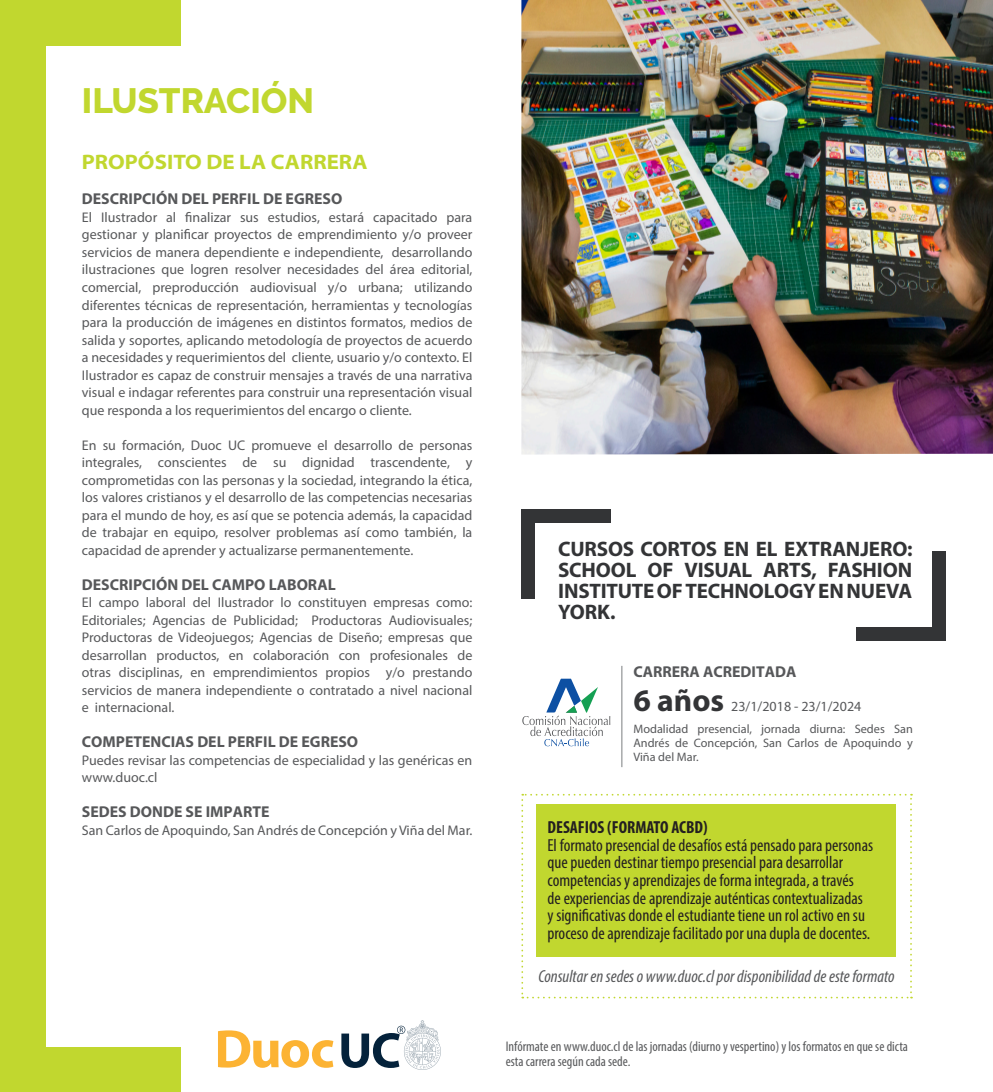
<style>
.page{position:relative;width:993px;height:1092px;background:#fff}
.page>*{position:absolute;margin:0;border:0;box-sizing:border-box;transform-origin:0 0}
.t1{font:800 35px "Raleway";color:#c1d72f}
.t2{font:700 31.5px "Myriad Pro";color:#333436}
.t3{font:700 21px/21px "Myriad Pro";letter-spacing:-.01em;color:#333436;text-align:justify}
.t4{font:700 semi-expanded 21px "Myriad Pro";color:#c1d72f}
.t5{font:condensed 17.5px/17.5px "Myriad Pro";color:#231f20}
.t6{font:italic condensed 17.5px "Myriad Pro";color:#57585a}
.t7{font:700 condensed 17.5px "Myriad Pro";color:#231f20}
.t8{font:700 15.75px "Myriad Pro";color:#57585a}
.t9{font:14px/17.5px "Myriad Pro";color:#57585a;text-align:justify}
.t10{font:condensed 14px/15.8px "Myriad Pro";color:#57585a}
.t11{font:12.25px/14px "Myriad Pro";color:#57585a;text-align:justify}
</style>
<div class="page">
<svg style="left:218px;top:1030px;width:115px;height:37px"></svg>
<svg style="left:341px;top:1020px;width:100px;height:49px"></svg>
<div style="left:0;top:15px;width:46px;height:1076px;background:#c1d72f"></div>
<div style="left:0;top:1047px;width:181px;height:44px;background:#c1d72f"></div>
<div style="left:0;top:0;width:181px;height:46px;background:#c1d72f"></div>
<img style="left:521px;top:0;width:471px;height:454px">
<svg style="left:522px;top:678px;width:88px;height:68px"></svg>
<hr style="left:621px;top:665px;width:1px;height:102px;background:#7c7e81">
<div style="left:521px;top:509px;width:89px;height:14px;background:#333436"></div>
<div style="left:521px;top:509px;width:14px;height:89px;background:#333436"></div>
<div style="left:856px;top:626px;width:89px;height:14px;background:#333436"></div>
<div style="left:931px;top:551px;width:14px;height:89px;background:#333436"></div>
<svg style="left:521px;top:793px;width:390px;height:205px"></svg>
<p class="t1" style="left:82px;top:80px;width:234px">ILUSTRACIÓN</p>
<p class="t4" style="left:82px;top:150px;width:287px">PROPÓSITO DE LA CARRERA</p>
<p class="t8" style="left:82px;top:189px;width:262px">DESCRIPCIÓN DEL PERFIL DE EGRESO</p>
<p class="t9" style="left:82px;top:208px;width:392px">El Ilustrador al finalizar sus estudios, estará capacitado para gestionar y planificar proyectos de emprendimiento y/o proveer servicios de manera dependiente e independiente, desarrollando ilustraciones que logren resolver necesidades del área editorial, comercial, preproducción audiovisual y/o urbana; utilizando diferentes técnicas de representación, herramientas y tecnologías para la producción de imágenes en distintos formatos, medios de salida y soportes, aplicando metodología de proyectos de acuerdo a necesidades y requerimientos del cliente, usuario y/o contexto. El Ilustrador es capaz de construir mensajes a través de una narrativa visual e indagar referentes para construir una representación visual que responda a los requerimientos del encargo o cliente.</p>
<p class="t9" style="left:82px;top:436px;width:392px">En su formación, Duoc UC promueve el desarrollo de personas integrales, conscientes de su dignidad trascendente, y comprometidas con las personas y la sociedad, integrando la ética, los valores cristianos y el desarrollo de las competencias necesarias para el mundo de hoy, es así que se potencia además, la capacidad de trabajar en equipo, resolver problemas así como también, la capacidad de aprender y actualizarse permanentemente.</p>
<p class="t8" style="left:82px;top:574px;width:255px">DESCRIPCIÓN DEL CAMPO LABORAL</p>
<p class="t9" style="left:82px;top:593px;width:392px">El campo laboral del Ilustrador lo constituyen empresas como:<br>Editoriales; Agencias de Publicidad; Productoras Audiovisuales; Productoras de Videojuegos; Agencias de Diseño; empresas que desarrollan productos, en colaboración con profesionales de otras disciplinas, en emprendimientos propios y/o prestando servicios de manera independiente o contratado a nivel nacional e internacional.</p>
<p class="t8" style="left:82px;top:731px;width:278px">COMPETENCIAS DEL PERFIL DE EGRESO</p>
<p class="t9" style="left:82px;top:751px;width:392px">Puedes revisar las competencias de especialidad y las genéricas en www.duoc.cl</p>
<p class="t8" style="left:82px;top:801px;width:189px">SEDES DONDE SE IMPARTE</p>
<p class="t9" style="left:82px;top:821px;width:392px">San Carlos de Apoquindo, San Andrés de Concepción y Viña del Mar.</p>
<p class="t3" style="left:558px;top:538px;width:356px">CURSOS CORTOS EN EL EXTRANJERO:<br>SCHOOL OF VISUAL ARTS, FASHION INSTITUTE OF TECHNOLOGY EN NUEVA YORK.</p>
<p class="t8" style="left:633px;top:661px;width:164px">CARRERA ACREDITADA</p>
<p class="t9" style="left:731px;top:696px;width:131px">23/1/2018 - 23/1/2024</p>
<p class="t11" style="left:633px;top:721px;width:281px">Modalidad presencial, jornada diurna: Sedes San Andrés de Concepción, San Carlos de Apoquindo y Viña del Mar.</p>
<p class="t2" style="left:633px;top:679px;width:92px">6 años</p>
<p class="t7" style="left:547px;top:816px;width:161px">DESAFIOS (FORMATO ACBD)</p>
<p class="t5" style="left:547px;top:836px;width:327px">El formato presencial de desafíos está pensado para personas que pueden destinar tiempo presencial para desarrollar competencias y aprendizajes de forma integrada, a través<br>de experiencias de aprendizaje auténticas contextualizadas y significativas donde el estudiante tiene un rol activo en su proceso de aprendizaje facilitado por una dupla de docentes.</p>
<p class="t6" style="left:538px;top:966px;width:357px">Consultar en sedes o www.duoc.cl por disponibilidad de este formato</p>
<p class="t10" style="left:505px;top:1037px;width:403px">Infórmate en www.duoc.cl de las jornadas (diurno y vespertino) y los formatos en que se dicta esta carrera según cada sede.</p>
</div>
